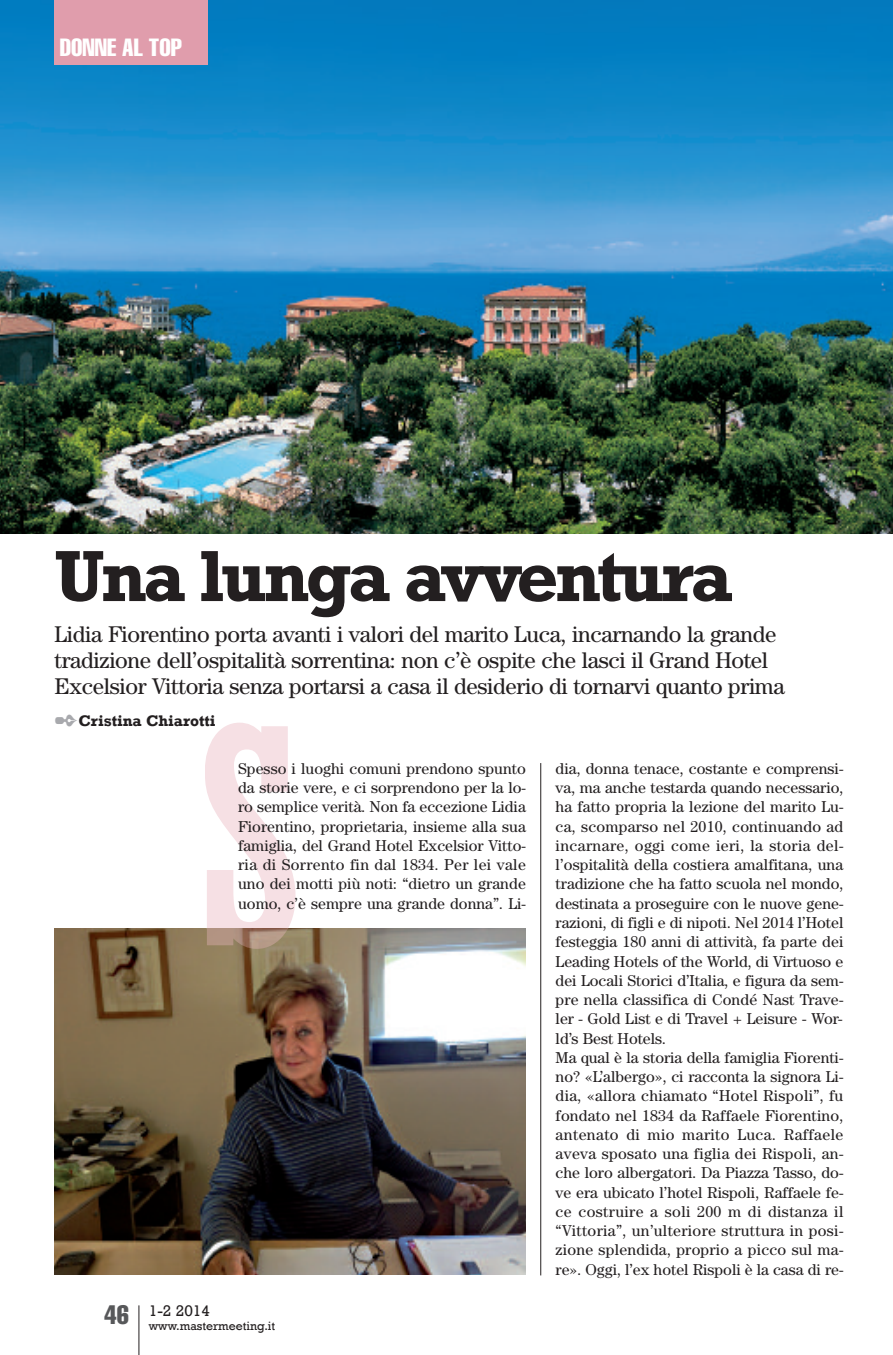
<style>
.page{position:relative;width:893px;height:1355px;background:#fff}
.page>*{position:absolute;margin:0;border:0;box-sizing:border-box;transform-origin:0 0}
.t1{font:700 73.5px "Rockwell";letter-spacing:-.05em;color:#231f20}
.t2{font:extra-condensed 24.5px "Helvetica";color:#fff}
.t3{font:22.75px/26.2px "Century";letter-spacing:-.015em;color:#231f20}
.t4{font:15.75px/19.2px "Century";letter-spacing:.005em;color:#231f20}
.t5{font:700 15.75px "Rockwell";color:#231f20}
.t6{font:15.75px "Rockwell";color:#231f20}
.t7{font:12.25px "Rockwell";color:#231f20}
.s1{color:#a8a9ad}
</style>
<div class="page">
<img style="left:55px;top:928px;width:471px;height:346px">
<img style="left:0;top:0;width:893px;height:533px">
<hr style="left:138px;top:1305px;width:1px;height:49px;background:#231f20">
<div style="left:55px;top:0;width:153px;height:64px;background:#e09dac"></div>
<svg style="left:205px;top:722px;width:91px;height:206px"></svg>
<img style="left:206px;top:928px;width:83px;height:20px">
<hr style="left:540px;top:763px;width:1px;height:512px;background:#231f20">
<h2 class="t2" style="left:60px;top:39px;width:124px">DONNE AL TOP</h2>
<h1 class="t1" style="left:55px;top:531px;width:680px">Una lunga avventura</h1>
<p class="t3" style="left:55px;top:623px;width:732px">Lidia Fiorentino porta avanti i valori del marito Luca, incarnando la grande tradizione dell’ospitalità sorrentina: non c’è ospite che lasci il Grand Hotel<br>Excelsior Vittoria senza portarsi a casa il desiderio di tornarvi quanto prima</p>
<p class="t5" style="left:55px;top:711px;width:162px"><span class="s1">✒</span>Cristina Chiarotti</p>
<p class="t4" style="left:238px;top:760px;width:289px;text-align:justify">Spesso i luoghi comuni prendono spunto da storie vere, e ci sorprendono per la lo&shy;ro semplice verità. Non fa eccezione Lidia Fiorentino, proprietaria, insieme alla sua famiglia, del Grand Hotel Excelsior Vitto&shy;ria di Sorrento fin dal 1834. Per lei vale uno dei motti più noti: “dietro un grande uomo, c’è sempre una grande donna”. Li-</p>
<p class="t7" style="left:105px;top:1318px;width:172px"><sup>46</sup> www.mastermeeting.it</p>
<p class="t6" style="left:149px;top:1300px;width:63px">1-2 2014</p>
<p class="t4" style="left:556px;top:760px;width:289px">dia, donna tenace, costante e comprensi&shy;va, ma anche testarda quando necessario, ha fatto propria la lezione del marito Lu&shy;ca, scomparso nel 2010, continuando ad incarnare, oggi come ieri, la storia del&shy;l’ospitalità della costiera amalfitana, una tradizione che ha fatto scuola nel mondo, destinata a proseguire con le nuove gene&shy;razioni, di figli e di nipoti. Nel 2014 l’Hotel festeggia 180 anni di attività, fa parte dei Leading Hotels of the World, di Virtuoso e dei Locali Storici d’Italia, e figura da sem&shy;pre nella classifica di Condé Nast Trave&shy;ler - Gold List e di Travel + Leisure - Wor&shy;ld’s Best Hotels.<br>Ma qual è la storia della famiglia Fiorenti&shy;no? «L’albergo», ci racconta la signora Li&shy;dia, «allora chiamato “Hotel Rispoli”, fu fondato nel 1834 da Raffaele Fiorentino, antenato di mio marito Luca. Raffaele aveva sposato una figlia dei Rispoli, an&shy;che loro albergatori. Da Piazza Tasso, do&shy;ve era ubicato l’hotel Rispoli, Raffaele fe&shy;ce costruire a soli 200 m di distanza il “Vittoria”, un’ulteriore struttura in posi&shy;zione splendida, proprio a picco sul ma&shy;re». Oggi, l’ex hotel Rispoli è la casa di re-</p>
</div>
